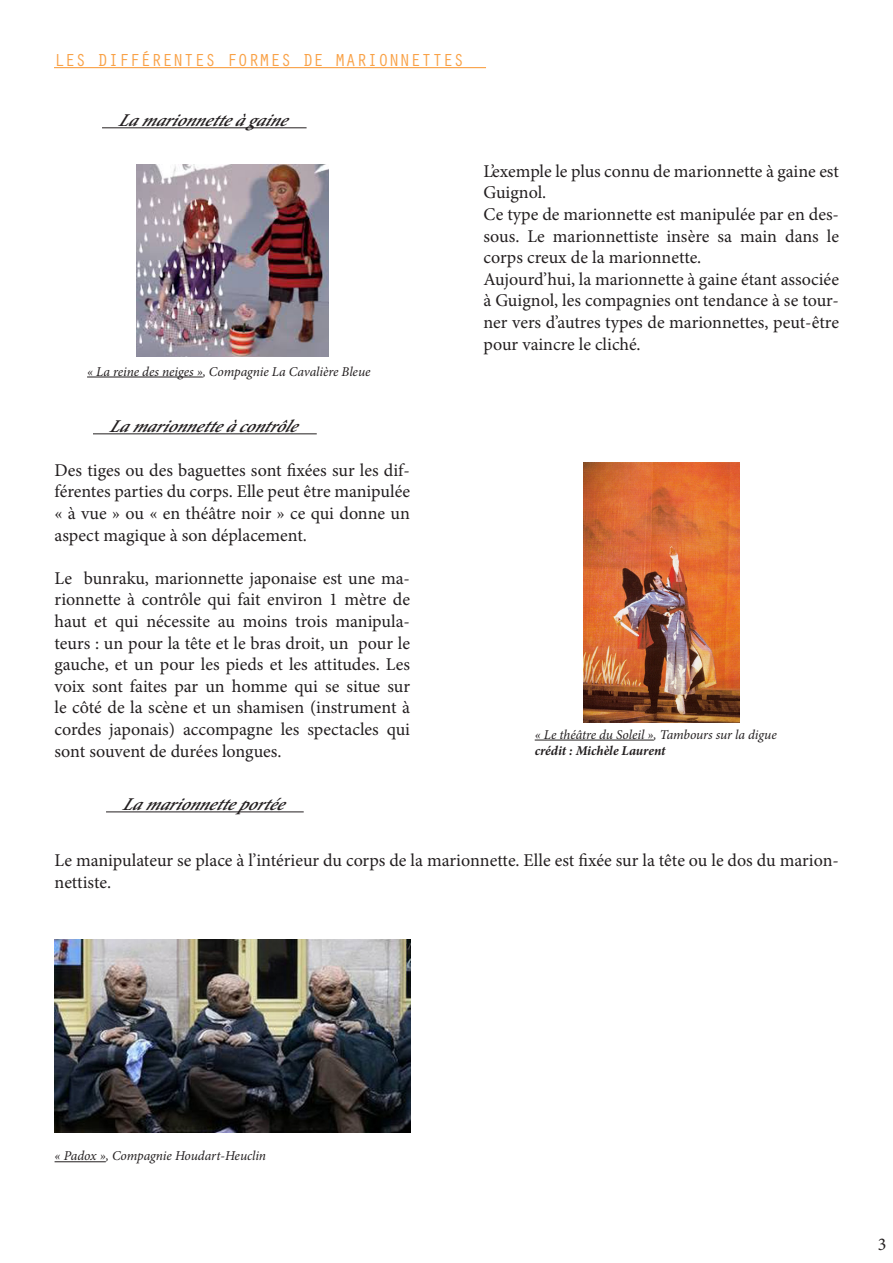
<style>
.page{position:relative;width:893px;height:1263px;background:#fff}
.page>*{position:absolute;margin:0;border:0;box-sizing:border-box;transform-origin:0 0}
.t1{font:18px/21.6px "Minion Pro";color:#231f20;text-align:justify}
.t2{font:italic 600 18px "Minion Pro";color:#231f20}
.t3{font:18px "Orator Std";color:#f9a146}
.t4{font:italic 13.5px "Minion Pro";letter-spacing:-.01em;color:#231f20}
.t5{font:italic 700 13.5px "Minion Pro";letter-spacing:-.005em;color:#231f20}
</style>
<div class="page">
<hr style="left:54px;top:67px;width:432px;height:1px;background:#f9a146">
<hr style="left:102px;top:127px;width:205px;height:1px;background:#231f20">
<img style="left:136px;top:164px;width:192px;height:193px">
<hr style="left:87px;top:377px;width:116px;height:1px;background:#231f20">
<hr style="left:93px;top:433px;width:224px;height:1px;background:#231f20">
<hr style="left:535px;top:740px;width:119px;height:1px;background:#231f20">
<hr style="left:106px;top:811px;width:198px;height:1px;background:#231f20">
<hr style="left:55px;top:1161px;width:51px;height:1px;background:#231f20">
<img style="left:55px;top:940px;width:355px;height:192px">
<img style="left:583px;top:463px;width:156px;height:259px">
<p class="t3" style="left:54px;top:47px;width:412px">LES DIFFÉRENTES FORMES DE MARIONNETTES</p>
<p class="t2" style="left:118px;top:108px;width:180px">Lamarionnetteàgaine</p>
<p class="t4" style="left:87px;top:362px;width:285px">« La reine des neiges », Compagnie La Cavalière Bleue</p>
<p class="t2" style="left:109px;top:414px;width:200px">Lamarionnetteàcontrôle</p>
<p class="t1" style="left:55px;top:459px;width:357px">Des tiges ou des baguettes sont fixées sur les dif&shy;férentes parties du corps. Elle peut être manipulée « à vue » ou « en théâtre noir » ce qui donne un aspect magique à son déplacement.</p>
<p class="t1" style="left:55px;top:567px;width:357px">Le bunraku, marionnette japonaise est une ma&shy;rionnette à contrôle qui fait environ 1 mètre de haut et qui nécessite au moins trois manipula&shy;teurs : un pour la tête et le bras droit, un pour le gauche, et un pour les pieds et les attitudes. Les voix sont faites par un homme qui se situe sur le côté de la scène et un shamisen (instrument à cordes japonais) accompagne les spectacles qui sont souvent de durées longues.</p>
<p class="t1" style="left:483px;top:160px;width:357px">L’exemple le plus connu de marionnette à gaine est<br>Guignol.</p>
<p class="t1" style="left:483px;top:204px;width:357px">Ce type de marionnette est manipulée par en des&shy;sous. Le marionnettiste insère sa main dans le corps creux de la marionnette.</p>
<p class="t1" style="left:483px;top:268px;width:357px">Aujourd’hui, la marionnette à gaine étant associée à Guignol, les compagnies ont tendance à se tour&shy;ner vers d’autres types de marionnettes, peut-être pour vaincre le cliché.</p>
<p class="t4" style="left:535px;top:725px;width:244px">« Le théâtre du Soleil », Tambours sur la digue</p>
<p class="t5" style="left:535px;top:741px;width:132px">crédit : Michèle Laurent</p>
<p class="t2" style="left:122px;top:792px;width:174px">Lamarionnetteportée</p>
<p class="t1" style="left:55px;top:850px;width:786px">Le manipulateur se place à l’intérieur du corps de la marionnette. Elle est fixée sur la tête ou le dos du marion&shy;nettiste.</p>
<p class="t4" style="left:55px;top:1147px;width:213px">« Padox », Compagnie Houdart-Heuclin</p>
<p class="t1" style="left:878px;top:1233px;width:10px">3</p>
</div>
